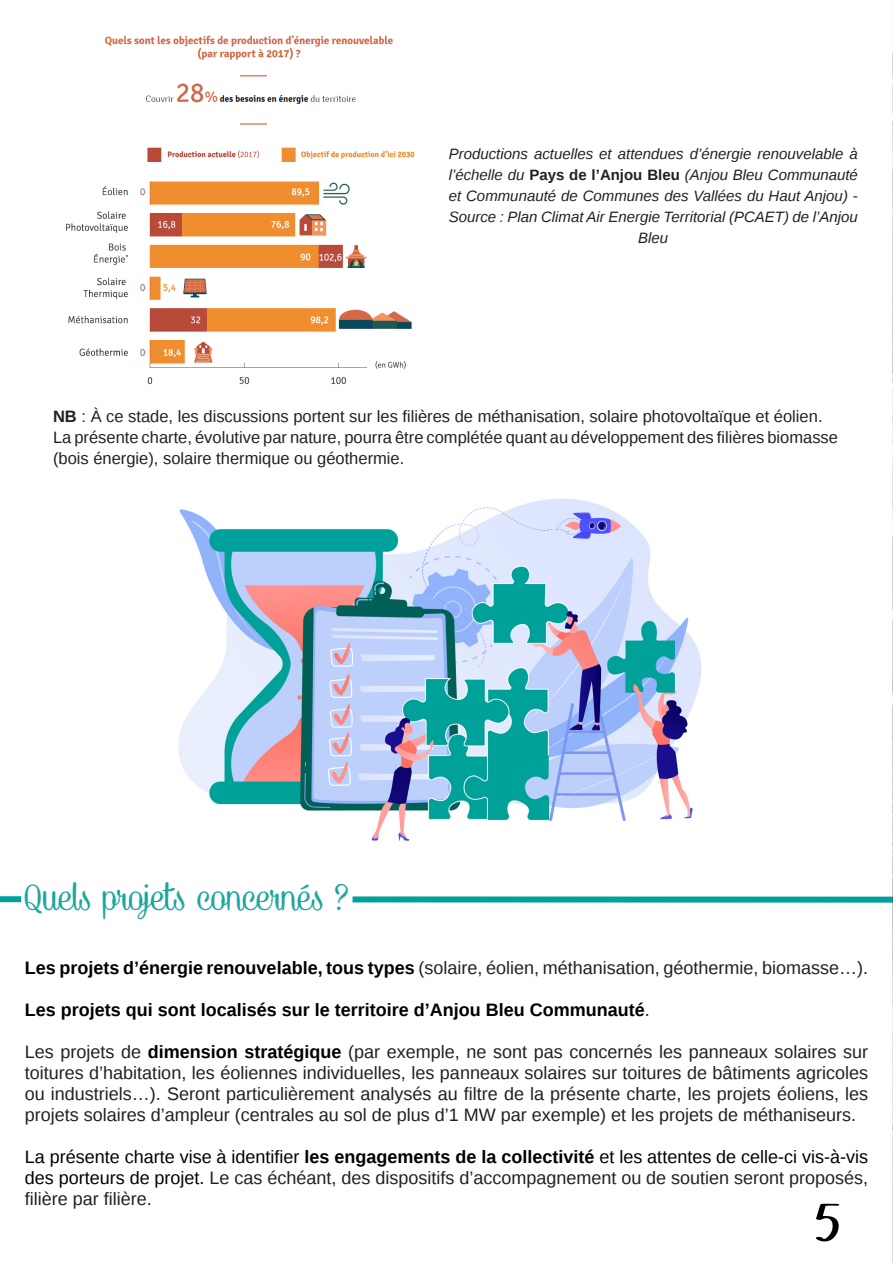
<style>
.page{position:relative;width:893px;height:1263px;background:#fff}
.page>*{position:absolute;margin:0;border:0;box-sizing:border-box;transform-origin:0 0}
.t1{font:67.5px "Gratise";color:#000001}
.t2{font:42px "Caneletter Script Personal Use";color:#1ca79d}
.t3{font:18px/21px "Liberation Sans";color:#231f20;text-align:justify}
.t4{font:700 18px "Liberation Sans";color:#000001}
.t5{font:16.5px/21px "Liberation Sans";color:#231f20}
.t6{font:italic 15px/21px "Liberation Sans";color:#231f20;text-align:center}
.s1{font-weight:700;font-style:normal}
.s2{font-weight:700}
.s3{font-weight:700;color:#000001}
.s4{font-weight:400;color:#231f20}
.s5{color:#000001}
</style>
<div class="page">
<div style="left:0;top:896px;width:21px;height:6px;background:#00a19a"></div>
<div style="left:352px;top:896px;width:541px;height:7px;background:#00a19a"></div>
<img style="left:178px;top:498px;width:523px;height:343px">
<img style="left:892px;top:52px;width:1px;height:1211px">
<img style="left:66px;top:35px;width:349px;height:349px">
<p class="t6" style="left:449px;top:143px;width:411px">Productions actuelles et attendues d’énergie renouvelable à l’échelle du <span class="s1">Pays de l’Anjou Bleu</span> (Anjou Bleu Communauté et Communauté de Communes des Vallées du Haut Anjou) - Source : Plan Climat Air Energie Territorial (PCAET) de l’Anjou Bleu</p>
<p class="t5" style="left:53px;top:406px;width:771px"><span class="s2">NB</span> : À ce stade, les discussions portent sur les filières de méthanisation, solaire photovoltaïque et éolien.</p>
<p class="t5" style="left:53px;top:427px;width:786px">La présente charte, évolutive par nature, pourra être complétée quant au développement des filières biomasse (bois énergie), solaire thermique ou géothermie.</p>
<p class="t2" style="left:25px;top:876px;width:326px">Quels projets concernés ?</p>
<p class="t3" style="left:25px;top:958px;width:845px"><span class="s3">Les projets d’énergie renouvelable, tous types</span> (solaire, éolien, méthanisation, géothermie, biomasse…).</p>
<p class="t4" style="left:25px;top:997px;width:627px">Les projets qui sont localisés sur le territoire d’Anjou Bleu Communauté<span class="s4">.</span></p>
<p class="t3" style="left:25px;top:1042px;width:845px">Les projets de <span class="s3">dimension stratégique</span> (par exemple, ne sont pas concernés les panneaux solaires sur toitures d’habitation, les éoliennes individuelles, les panneaux solaires sur toitures de bâtiments agricoles ou industriels…). Seront particulièrement analysés au filtre de la présente charte, les projets éoliens, les projets solaires d’ampleur (centrales au sol de plus d’1 MW par exemple) et les projets de méthaniseurs.</p>
<p class="t3" style="left:25px;top:1147px;width:845px"><span class="s5">La présente charte vise à identifier</span> <span class="s3">les engagements de la collectivité</span> <span class="s5">et les attentes de celle-ci vis-à-vis des porteurs de projet.</span> Le cas échéant, des dispositifs d’accompagnement ou de soutien seront proposés, filière par filière.</p>
<p class="t1" style="left:814px;top:1181px;width:28px">5</p>
</div>
